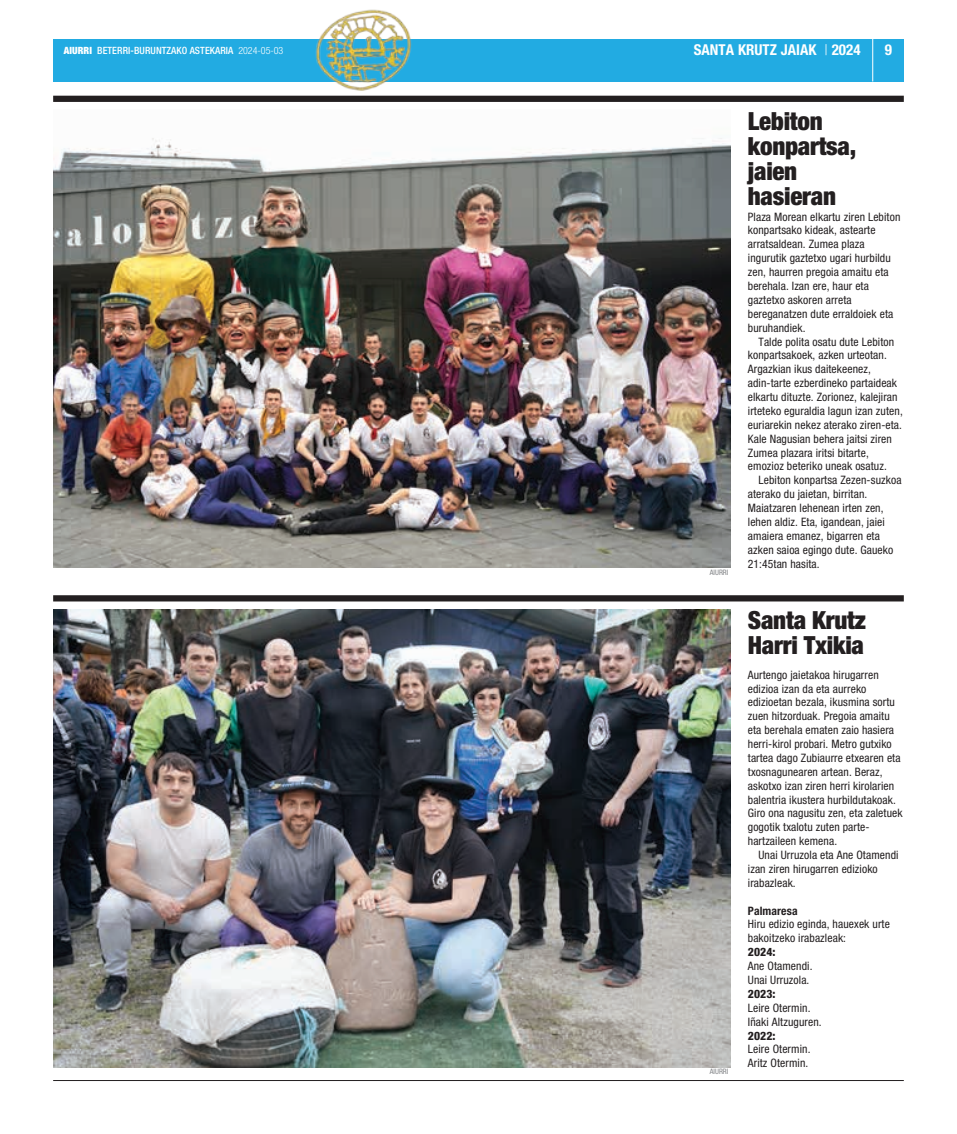
<style>
.page{position:relative;width:957px;height:1134px;background:#fff}
.page>*{position:absolute;margin:0;border:0;box-sizing:border-box;transform-origin:0 0}
.t1{font:900 condensed 25px/25px "Helvetica Neue";letter-spacing:-.01em;color:#231f20}
.t2{font:700 condensed 15px "Helvetica Neue";color:#fff}
.t3{font:condensed 11.62px/13.9px "Helvetica Neue";letter-spacing:.01em;color:#231f20}
.t4{font:800 condensed 11.62px "Helvetica Neue";letter-spacing:.01em;color:#231f20}
.t5{font:700 condensed 11.62px "Helvetica Neue";letter-spacing:.01em;color:#231f20}
.t6{font:500 condensed 10px "Helvetica Neue";letter-spacing:.01em;color:#fff}
.t7{font:condensed 7.5px "Helvetica Neue";letter-spacing:.03em;color:#808285}
.s1{font-weight:900}
.s2{font-weight:300}
</style>
<div class="page">
<div style="left:53px;top:39px;width:851px;height:42px;background:#22abe2"></div>
<hr style="left:872px;top:39px;width:1px;height:42px;background:#fff">
<hr style="left:53px;top:1080px;width:851px;height:1px;background:#231f20">
<img style="left:315px;top:9px;width:100px;height:81px">
<img style="left:53px;top:138px;width:677px;height:429px">
<img style="left:53px;top:609px;width:677px;height:458px">
<div style="left:53px;top:96px;width:851px;height:6px;background:#231f20"></div>
<div style="left:53px;top:595px;width:851px;height:6px;background:#231f20"></div>
<p class="t6" style="left:64px;top:45px;width:221px"><span class="s1">AIURRI</span> BETERRI-BURUNTZAKO ASTEKARIA <span class="s2">2024-05-03</span></p>
<p class="t2" style="left:694px;top:41px;width:9px">SANTA</p>
<p class="t2" style="left:738px;top:41px;width:9px">KRUTZ</p>
<p class="t2" style="left:781px;top:41px;width:16px">JAIAK</p>
<p class="t2" style="left:824px;top:41px;width:38px"><span class="s2">|</span> 2024</p>
<p class="t2" style="left:885px;top:41px;width:9px">9</p>
<p class="t7" style="left:710px;top:568px;width:20px">aiurri</p>
<p class="t7" style="left:710px;top:1067px;width:20px">aiurri</p>
<h1 class="t1" style="left:748px;top:108px;width:110px">Lebiton konpartsa, jaien hasieran</h1>
<p class="t3" style="left:748px;top:209px;width:154px">Plaza Morean elkartu ziren Lebiton konpartsako kideak, astearte arratsaldean. Zumea plaza ingurutik gaztetxo ugari hurbildu zen, haurren pregoia amaitu eta berehala. Izan ere, haur eta gaztetxo askoren arreta bereganatzen dute erraldoiek eta buruhandiek.</p>
<p class="t3" style="left:748px;top:334px;width:156px;text-indent:11px">Talde polita osatu dute Lebiton konpartsakoek, azken urteotan.<br>Argazkian ikus daitekeenez, adin-tarte ezberdineko partaideak elkartu dituzte. Zorionez, kalejiran irteteko eguraldia lagun izan zuten, euriarekin nekez aterako ziren-eta.<br>Kale Nagusian behera jaitsi ziren Zumea plazara iritsi bitarte, emozioz beteriko uneak osatuz.</p>
<p class="t3" style="left:748px;top:473px;width:155px;text-indent:11px">Lebiton konpartsa Zezen-suzkoa aterako du jaietan, birritan.<br>Maiatzaren lehenean irten zen, lehen aldiz. Eta, igandean, jaiei amaiera emanez, bigarren eta azken saioa egingo dute. Gaueko<br>21:45tan hasita.</p>
<h1 class="t1" style="left:748px;top:607px;width:119px">Santa Krutz<br>Harri Txikia</h1>
<p class="t3" style="left:748px;top:667px;width:156px">Aurtengo jaietakoa hirugarren edizioa izan da eta aurreko edizioetan bezala, ikusmina sortu zuen hitzorduak. Pregoia amaitu eta berehala ematen zaio hasiera herri-kirol probari. Metro gutxiko tartea dago Zubiaurre etxearen eta txosnagunearen artean. Beraz, askotxo izan ziren herri kirolarien balentria ikustera hurbildutakoak.<br>Giro ona nagusitu zen, eta zaletuek gogotik txalotu zuten parte&shy;hartzaileen kemena.</p>
<p class="t3" style="left:748px;top:848px;width:152px;text-indent:11px">Unai Urruzola eta Ane Otamendi izan ziren hirugarren edizioko irabazleak.</p>
<p class="t5" style="left:748px;top:903px;width:51px">Palmaresa</p>
<p class="t3" style="left:748px;top:917px;width:143px">Hiru edizio eginda, hauexek urte bakoitzeko irabazleak:</p>
<p class="t4" style="left:748px;top:945px;width:29px">2024:</p>
<p class="t3" style="left:748px;top:959px;width:66px">Ane Otamendi.<br>Unai Urruzola.</p>
<p class="t4" style="left:748px;top:986px;width:29px">2023:</p>
<p class="t3" style="left:748px;top:1001px;width:75px">Leire Otermin.<br>Iñaki Altzuguren.</p>
<p class="t4" style="left:748px;top:1028px;width:29px">2022:</p>
<p class="t3" style="left:748px;top:1042px;width:64px">Leire Otermin.<br>Aritz Otermin.</p>
</div>
